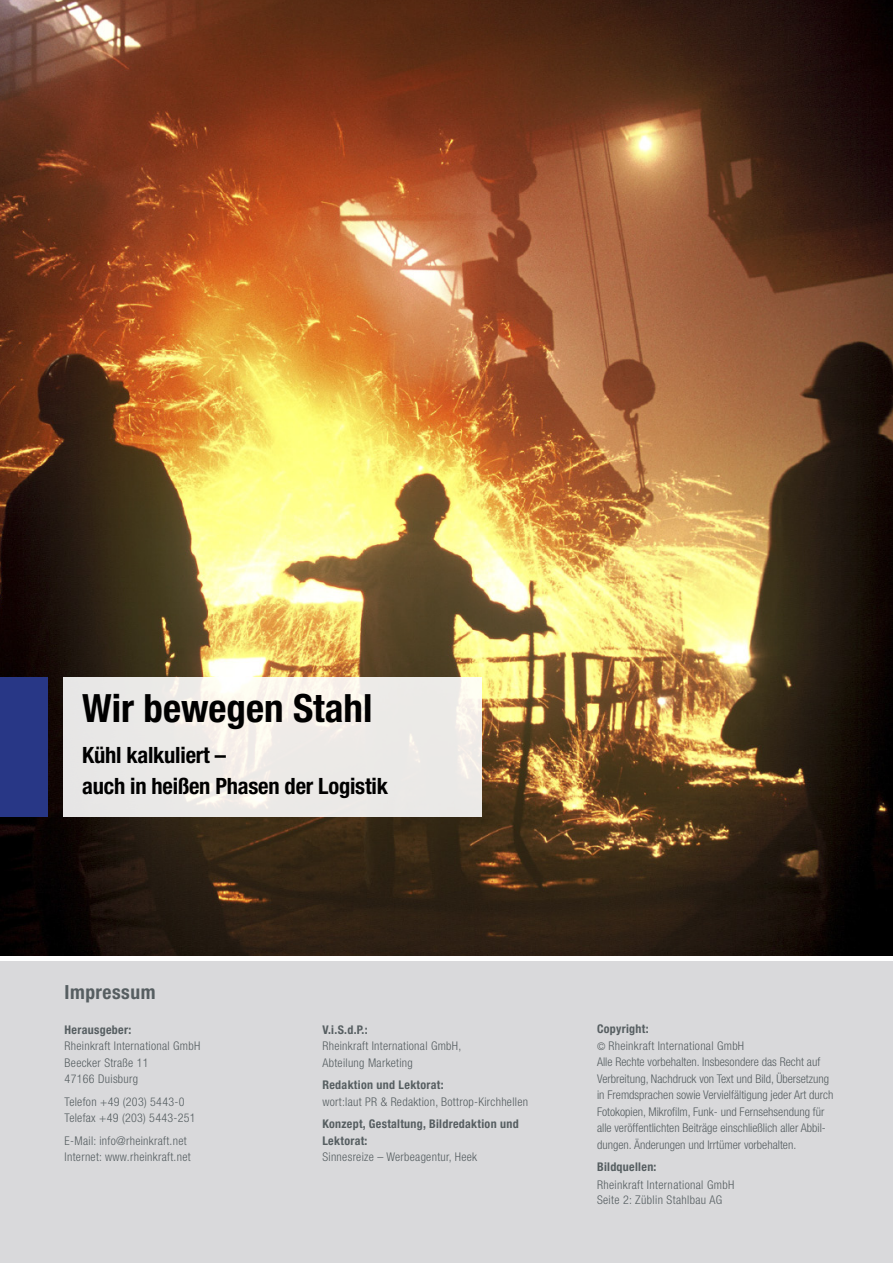
<style>
.page{position:relative;width:893px;height:1263px;background:#fff}
.page>*{position:absolute;margin:0;border:0;box-sizing:border-box;transform-origin:0 0}
.t1{font:700 condensed 39px "Helvetica Neue";color:#000}
.t2{font:700 condensed 22.5px/31.5px "Helvetica Neue";letter-spacing:-.01em;color:#000}
.t3{font:700 condensed 19.5px "Helvetica Neue";letter-spacing:.025em;color:#565e61}
.t4{font:300 condensed 12px/16.5px "Helvetica Neue";letter-spacing:.025em;color:#565e61}
.t5{font:300 condensed 12px/16.5px "Helvetica Neue";color:#565e61}
.t6{font:700 condensed 12px/16.5px "Helvetica Neue";letter-spacing:.025em;color:#565e61}
.s1{font-weight:700}
.s2{font-size:10.5px}
</style>
<div class="page">
<img style="left:0;top:0;width:893px;height:956px">
<div style="left:0;top:959px;width:893px;height:304px;background:#d9d9db"></div>
<div style="left:0;top:956px;width:893px;height:5px;background:#fff"></div>
<svg style="left:64px;top:677px;width:418px;height:140px;background:#eeebe8"></svg>
<div style="left:0;top:677px;width:48px;height:140px;background:#283786"></div>
<h1 class="t1" style="left:82px;top:684px;width:292px">Wir bewegen Stahl</h1>
<h2 class="t2" style="left:82px;top:739px;width:307px">Kühl kalkuliert –<br>auch in heißen Phasen der Logistik</h2>
<h3 class="t3" style="left:65px;top:980px;width:92px">Impressum</h3>
<p class="t6" style="left:65px;top:1021px;width:68px">Herausgeber:</p>
<p class="t4" style="left:65px;top:1037px;width:137px">Rheinkraft International GmbH<br>Beecker Straße 11<br>47166 Duisburg</p>
<p class="t4" style="left:65px;top:1093px;width:133px">Telefon +49 (203) 5443-0<br>Telefax +49 (203) 5443-251</p>
<p class="t4" style="left:65px;top:1132px;width:128px">E-Mail: info@rheinkraft.net<br>Internet: www.rheinkraft.net</p>
<p class="t6" style="left:322px;top:1021px;width:47px">V.i.S.d.P.:</p>
<p class="t4" style="left:322px;top:1037px;width:140px">Rheinkraft International GmbH,<br>Abteilung Marketing</p>
<p class="t6" style="left:322px;top:1076px;width:123px">Redaktion und Lektorat:</p>
<p class="t4" style="left:322px;top:1093px;width:207px">wort:laut PR &amp; Redaktion, Bottrop-Kirchhellen</p>
<p class="t6" style="left:322px;top:1115px;width:198px">Konzept, Gestaltung, Bildredaktion und<br>Lektorat:</p>
<p class="t4" style="left:322px;top:1148px;width:156px">Sinnesreize – Werbeagentur, Heek</p>
<p class="t5" style="left:597px;top:1021px;width:238px"><span class="s1">Copyright:<br></span><span class="s2">©</span> Rheinkraft International GmbH<br>Alle Rechte vorbehalten. Insbesondere das Recht auf Verbreitung, Nachdruck von Text und Bild, Übersetzung in Fremdsprachen sowie Vervielfältigung jeder Art durch Fotokopien, Mikrofilm, Funk- und Fernsehsendung für alle veröffentlichten Beiträge einschließlich aller Abbil&shy;dungen. Änderungen und Irrtümer vorbehalten.</p>
<p class="t6" style="left:597px;top:1159px;width:61px">Bildquellen:</p>
<p class="t4" style="left:597px;top:1177px;width:139px;line-height:15px">Rheinkraft International GmbH<br>Seite 2: Züblin Stahlbau AG</p>
</div>
